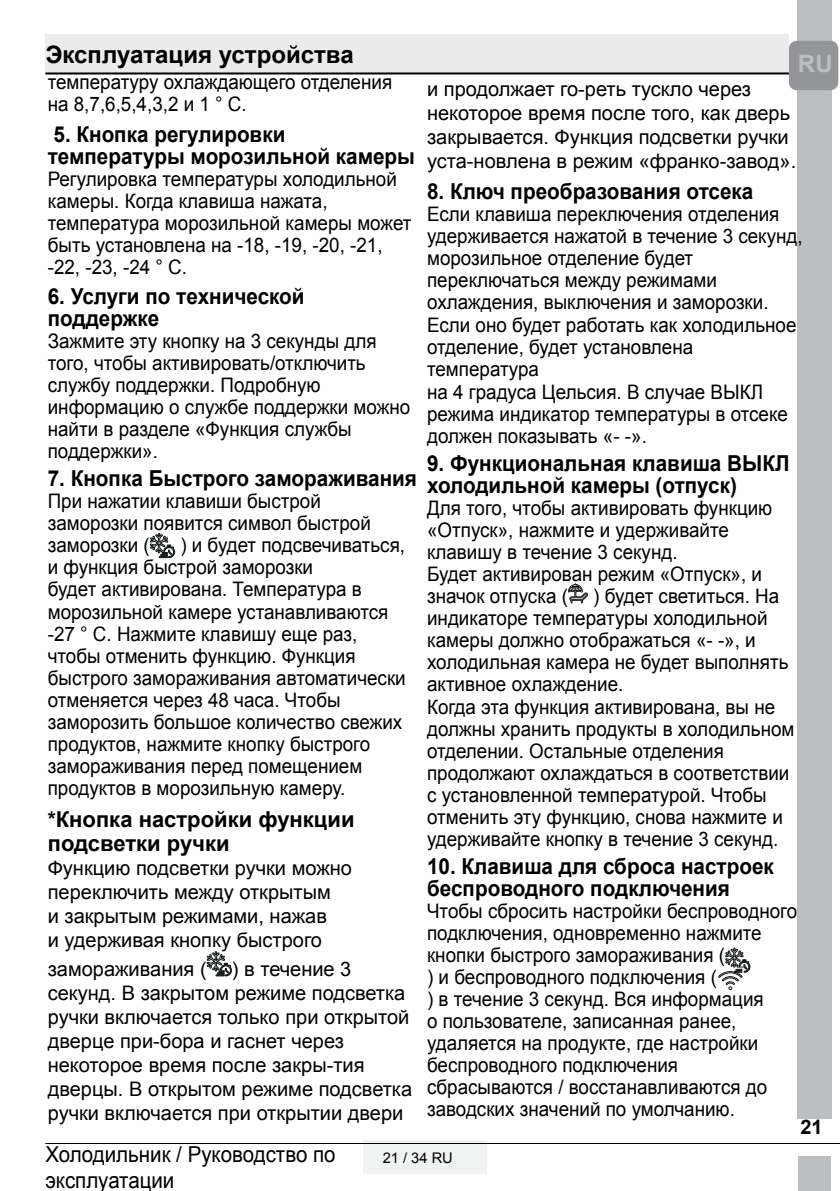
<style>
.page{position:relative;width:840px;height:1191px;background:#fff}
.page>*{position:absolute;margin:0;border:0;box-sizing:border-box;transform-origin:0 0}
.t1{font:700 24px "Arial";color:#000}
.t2{font:700 24px "Arial";color:#bcbec0}
.t3{font:700 22px/22px "Arial";color:#000;scale:.94 1}
.t4{font:22px "Arial";color:#000;scale:.93 1}
.t5{font:20px/22px "Arial";color:#000;scale:.94 1}
.t6{font:20px/24px "Arial";color:#000}
.t7{font:700 20px "Arial";color:#000}
.t8{font:14.6px "Arial";color:#000}
</style>
<div class="page">
<div style="left:363px;top:1140px;width:123px;height:33px;background:#f1f2f2"></div>
<hr style="left:45px;top:1143px;width:794px;height:1px;background:#000">
<div style="left:797px;top:0;width:34px;height:1119px;background:#bcbec0"></div>
<div style="left:798px;top:1157px;width:32px;height:34px;background:#bcbec0"></div>
<div style="left:788px;top:41px;width:49px;height:49px;background:#939598;border-radius:8px"></div>
<div style="left:45px;top:34px;width:743px;height:40px;background:#ebebec"></div>
<hr style="left:45px;top:72px;width:743px;height:2px;background:#000">
<svg style="left:149px;top:532px;width:26px;height:27px"></svg>
<svg style="left:206px;top:951px;width:26px;height:26px"></svg>
<svg style="left:568px;top:583px;width:19px;height:20px"></svg>
<svg style="left:718px;top:947px;width:32px;height:44px"></svg>
<p class="t1" style="left:45px;top:39px;width:310px">Эксплуатация устройства</p>
<p class="t5" style="left:48px;top:71px;width:368px">температуру охлаждающего отделения на 8,7,6,5,4,3,2 и 1 ° C.</p>
<p class="t3" style="left:48px;top:123px;width:392px">5. Кнопка регулировки температуры морозильной камеры</p>
<p class="t5" style="left:48px;top:168px;width:388px">Регулировка температуры холодильной камеры. Когда клавиша нажата, температура морозильной камеры может быть установлена на -18, -19, -20, -21, -22, -23, -24 ° C.</p>
<p class="t3" style="left:48px;top:286px;width:274px">6. Услуги по технической поддержке</p>
<p class="t5" style="left:48px;top:330px;width:387px">Зажмите эту кнопку на 3 секунды для того, чтобы активировать/отключить службу поддержки. Подробную информацию о службе поддержки можно найти в разделе «Функция службы поддержки».</p>
<p class="t3" style="left:48px;top:468px;width:394px">7. Кнопка Быстрого замораживания</p>
<p class="t5" style="left:48px;top:490px;width:345px">При нажатии клавиши быстрой заморозки появится символ быстрой заморозки (</p>
<p class="t5" style="left:48px;top:534px;width:382px;text-indent:132px">) и будет подсвечиваться, и функция быстрой заморозки<br>будет активирована. Температура в морозильной камере устанавливаются -27 ° С. Нажмите клавишу еще раз, чтобы отменить функцию. Функция быстрого замораживания автоматически отменяется через 48 часа. Чтобы заморозить большое количество свежих продуктов, нажмите кнопку быстрого замораживания перед помещением продуктов в морозильную камеру.</p>
<p class="t3" style="left:48px;top:808px;width:328px;line-height:24px">*Кнопка настройки функции подсветки ручки</p>
<p class="t6" style="left:48px;top:856px;width:305px">Функцию подсветки ручки можно переключить между открытым<br>и закрытым режимами, нажав<br>и удерживая кнопку быстрого</p>
<p class="t6" style="left:48px;top:957px;width:160px">замораживания (</p>
<p class="t6" style="left:48px;top:957px;width:366px;text-indent:184px">) в течение 3 секунд. В закрытом режиме подсветка ручки включается только при открытой дверце при-бора и гаснет через некоторое время после закры-тия дверцы. В открытом режиме подсветка ручки включается при открытии двери</p>
<p class="t2" style="left:797px;top:47px;width:36px">RU</p>
<p class="t6" style="left:427px;top:77px;width:370px">и продолжает го-реть тускло через некоторое время после того, как дверь закрывается. Функция подсветки ручки уста-новлена в режим «франко-завод».</p>
<p class="t3" style="left:427px;top:181px;width:348px">8. Ключ преобразования отсека</p>
<p class="t5" style="left:427px;top:203px;width:401px">Если клавиша переключения отделения удерживается нажатой в течение 3 секунд, морозильное отделение будет переключаться между режимами охлаждения, выключения и заморозки.<br>Если оно будет работать как холодильное отделение, будет установлена температура<br>на 4 градуса Цельсия. В случае ВЫКЛ режима индикатор температуры в отсеке должен показывать «- -».</p>
<p class="t3" style="left:427px;top:453px;width:387px">9. Функциональная клавиша ВЫКЛ холодильной камеры (отпуск)</p>
<p class="t5" style="left:427px;top:497px;width:368px">Для того, чтобы активировать функцию «Отпуск», нажмите и удерживайте клавишу в течение 3 секунд.<br>Будет активирован режим «Отпуск», и значок отпуска (</p>
<p class="t5" style="left:427px;top:585px;width:392px;text-indent:166px">) будет светиться. На индикаторе температуры холодильной камеры должно отображаться «- -», и холодильная камера не будет выполнять активное охлаждение.<br>Когда эта функция активирована, вы не должны хранить продукты в холодильном отделении. Остальные отделения продолжают охлаждаться в соответствии с установленной температурой. Чтобы отменить эту функцию, снова нажмите и удерживайте кнопку в течение 3 секунд.</p>
<p class="t3" style="left:427px;top:856px;width:370px">10. Клавиша для сброса настроек беспроводного подключения</p>
<p class="t5" style="left:427px;top:900px;width:395px">Чтобы сбросить настройки беспроводного подключения, одновременно нажмите кнопки быстрого замораживания (<br>) и беспроводного подключения (<br>) в течение 3 секунд. Вся информация<br>о пользователе, записанная ранее, удаляется на продукте, где настройки беспроводного подключения сбрасываются / восстанавливаются до заводских значений по умолчанию.</p>
<p class="t7" style="left:800px;top:1113px;width:24px">21</p>
<p class="t4" style="left:45px;top:1139px;width:313px">Холодильник / Руководство по</p>
<p class="t8" style="left:382px;top:1147px;width:72px">21 / 34 RU</p>
<p class="t4" style="left:45px;top:1165px;width:140px">эксплуатации</p>
</div>
